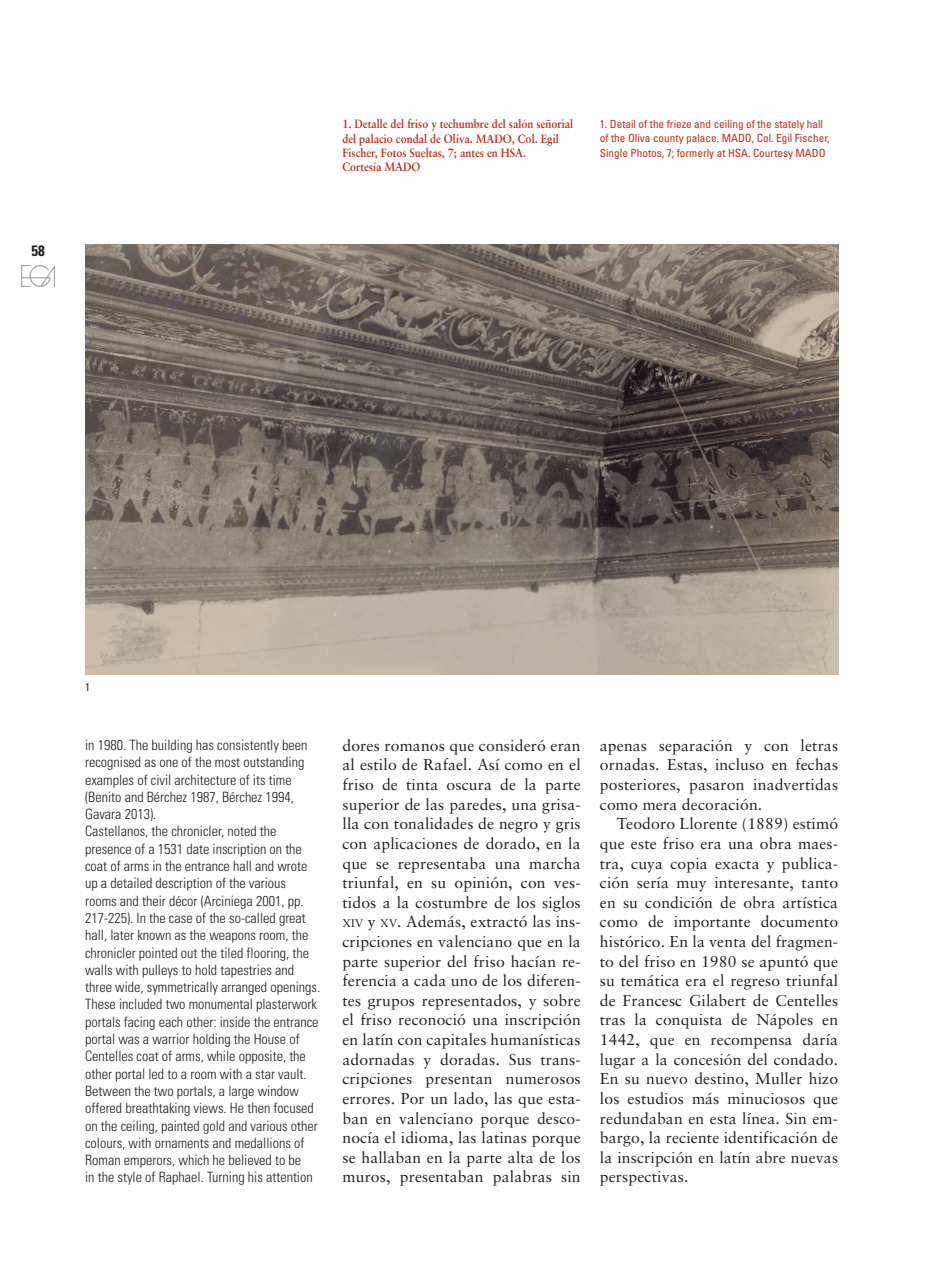
<style>
.page{position:relative;width:936px;height:1276px;background:#fff}
.page>*{position:absolute;margin:0;border:0;box-sizing:border-box;transform-origin:0 0}
.t1{font:15.75px/19.6px "Sabon";letter-spacing:.01em;color:#231f20;text-align:justify}
.t2{font:700 condensed 15px "Univers";color:#231f20}
.t3{font:300 condensed 14.25px/17.2px "Univers";color:#231f20}
.SUBTITULO_INGLES{font:700 12px/14.2px "Sabon";color:#c02d19;scale:.9 1}
.SUBTITULO_INGLES-2{font:condensed 11.25px/14.2px "Univers";color:#c02d19}
.PIES_DE_FOTO_INGLES{font:condensed 11.25px "Univers";color:#231f20}
.s1{font-size:10.95px}
</style>
<div class="page">
<img style="left:22px;top:265px;width:33px;height:21px">
<img style="left:85px;top:244px;width:753px;height:431px">
<p class="t2" style="left:32px;top:242px;width:15px">58</p>
<p class="SUBTITULO_INGLES" style="left:342px;top:117px;width:258px">1. Detalle del friso y techumbre del salón señorial del palacio condal de Oliva. MADO, Col. Egil Fischer, Fotos Sueltas, 7; antes en HSA.<br>Cortesía MADO</p>
<p class="SUBTITULO_INGLES-2" style="left:600px;top:117px;width:231px">1. Detail of the frieze and ceiling of the stately hall of the Oliva county palace. MADO, Col. Egil Fischer,<br>Single Photos, 7; formerly at HSA. Courtesy MADO</p>
<p class="PIES_DE_FOTO_INGLES" style="left:85px;top:679px;width:6px">1</p>
<p class="t3" style="left:85px;top:736px;width:224px">in 1980. The building has consistently been recognised as one of the most outstanding examples of civil architecture of its time (Benito and Bérchez 1987, Bérchez 1994, Gavara 2013).</p>
<p class="t3" style="left:85px;top:823px;width:237px">Castellanos, the chronicler, noted the presence of a 1531 date inscription on the coat of arms in the entrance hall and wrote up a detailed description of the various rooms and their décor (Arciniega 2001, pp.<br>217-225). In the case of the so-called great hall, later known as the weapons room, the chronicler pointed out the tiled flooring, the walls with pulleys to hold tapestries and three wide, symmetrically arranged openings.<br>These included two monumental plasterwork portals facing each other: inside the entrance portal was a warrior holding the House of Centelles coat of arms, while opposite, the other portal led to a room with a star vault.<br>Between the two portals, a large window offered breathtaking views. He then focused on the ceiling, painted gold and various other colours, with ornaments and medallions of Roman emperors, which he believed to be<br>in the style of Raphael. Turning his attention</p>
<p class="t1" style="left:342px;top:735px;width:240px">dores romanos que consideró eran al estilo de Rafael. Así como en el friso de tinta oscura de la parte superior de las paredes, una grisa&shy;lla con tonalidades de negro y gris con aplicaciones de dorado, en la que se representaba una marcha triunfal, en su opinión, con ves&shy;tidos a la costumbre de los siglos <span class="s1">XIV</span> y <span class="s1">XV</span>. Además, extractó las ins&shy;cripciones en valenciano que en la parte superior del friso hacían re&shy;ferencia a cada uno de los diferen&shy;tes grupos representados, y sobre el friso reconoció una inscripción en latín con capitales humanísticas adornadas y doradas. Sus trans&shy;cripciones presentan numerosos errores. Por un lado, las que esta&shy;ban en valenciano porque desco&shy;nocía el idioma, las latinas porque se hallaban en la parte alta de los muros, presentaban palabras sin</p>
<p class="t1" style="left:600px;top:735px;width:240px">apenas separación y con letras ornadas. Estas, incluso en fechas posteriores, pasaron inadvertidas como mera decoración.</p>
<p class="t1" style="left:600px;top:814px;width:240px;text-indent:17px">Teodoro Llorente (1889) estimó que este friso era una obra maes&shy;tra, cuya copia exacta y publica&shy;ción sería muy interesante, tanto en su condición de obra artística como de importante documento histórico. En la venta del fragmen&shy;to del friso en 1980 se apuntó que su temática era el regreso triunfal de Francesc Gilabert de Centelles tras la conquista de Nápoles en 1442, que en recompensa daría lugar a la concesión del condado.<br>En su nuevo destino, Muller hizo los estudios más minuciosos que redundaban en esta línea. Sin em&shy;bargo, la reciente identificación de la inscripción en latín abre nuevas perspectivas.</p>
</div>
